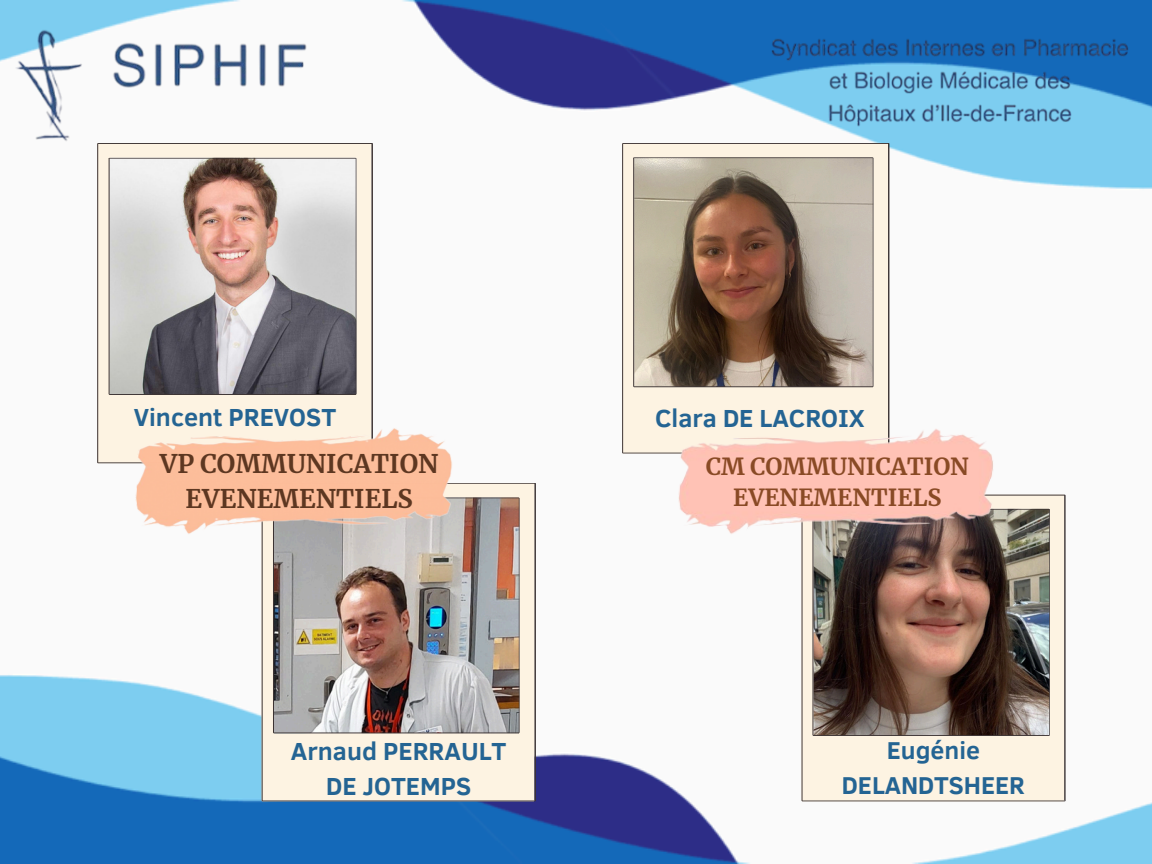
<style>
.page{position:relative;width:1152px;height:864px;background:#fff}
.page>*{position:absolute;margin:0;border:0;box-sizing:border-box;transform-origin:0 0}
.t1{font:700 25.35px/35.4px "Clear Sans";color:#246493;text-align:center}
.t2{font:700 25.35px/35px "Merriweather";color:#5d3721;text-align:center}
.t3{font:700 25.05px/34.8px "Clear Sans";color:#246493;text-align:center}
.t4{font:700 23.25px/31.5px "Merriweather";color:#894a25;text-align:center}
</style>
<div class="page">
<img style="left:0;top:0;width:1152px;height:864px">
<img style="left:262px;top:483px;width:274px;height:318px">
<svg style="left:98px;top:187px;width:275px;height:276px;background:#bab1ad"></svg>
<img style="left:802px;top:495px;width:264px;height:306px">
<svg style="left:622px;top:143px;width:267px;height:310px;background:#a79584"></svg>
<img style="left:1px;top:0;width:372px;height:187px">
<img style="left:731px;top:2px;width:421px;height:169px">
<img style="left:114px;top:420px;width:370px;height:136px">
<img style="left:655px;top:410px;width:365px;height:146px">
<p class="t1" style="left:134px;top:398px;width:204px">Vincent PREVOST</p>
<h1 class="t1" style="left:655px;top:399px;width:211px">Clara DE LACROIX</h1>
<p class="t2" style="left:160px;top:446px;width:280px">VP COMMUNICATION<br>EVENEMENTIELS</p>
<p class="t4" style="left:706px;top:451px;width:265px">CM COMMUNICATION<br>EVENEMENTIELS</p>
<p class="t1" style="left:291px;top:732px;width:217px">Arnaud PERRAULT<br>DE JOTEMPS</p>
<p class="t3" style="left:842px;top:732px;width:185px">Eugénie<br>DELANDTSHEER</p>
</div>
